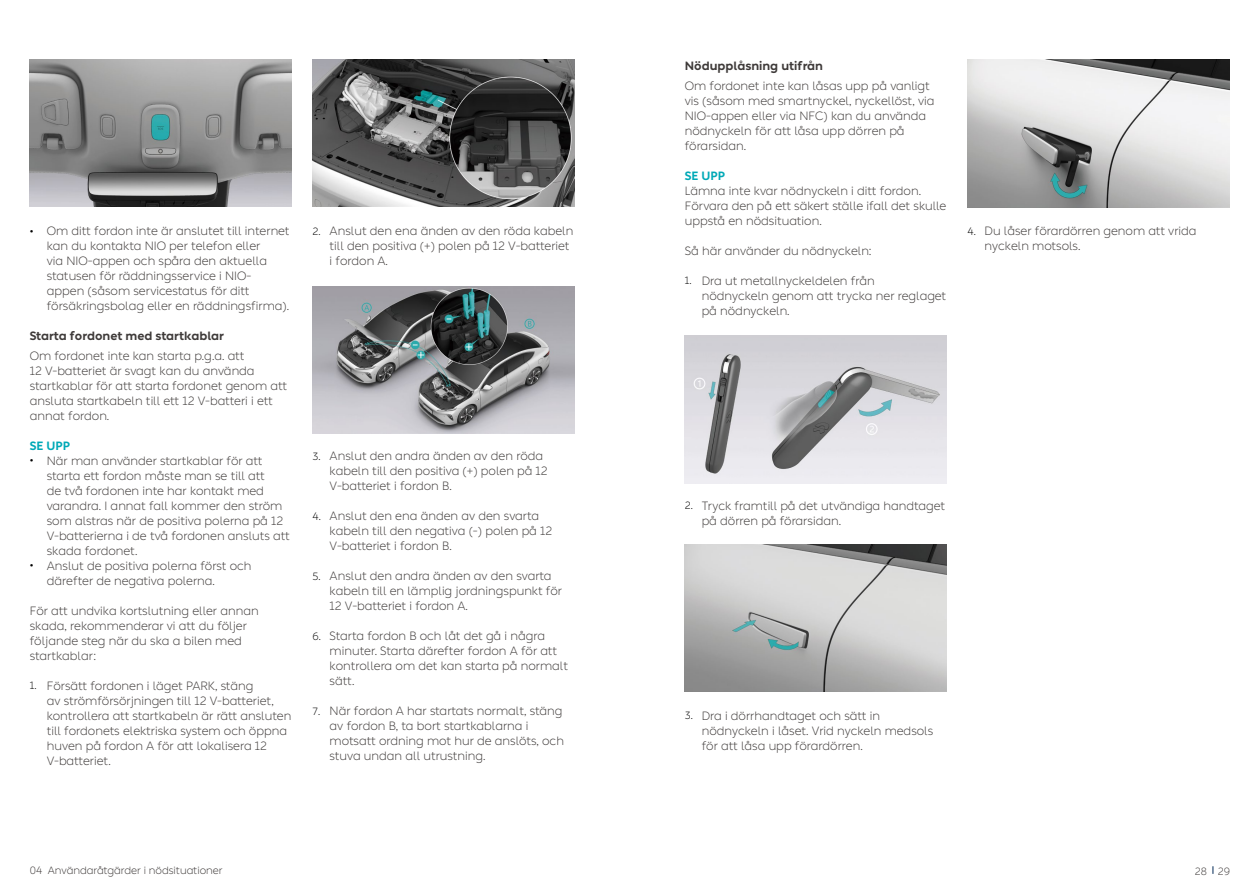
<style>
.page{position:relative;width:1259px;height:893px;background:#fff}
.page>*{position:absolute;margin:0;border:0;box-sizing:border-box;transform-origin:0 0}
.t1{font:300 12px/15px "Blue Sky Noto";color:#3e3a39}
.t2{font:700 12px "Blue Sky Noto";color:#3e3a39}
.t3{font:700 12px "Blue Sky Noto";color:#00a9b7}
.t4{font:300 10.5px "Blue Sky Noto";color:#3e3a39}
.s1{font-size:10.5px;color:#000}
</style>
<div class="page">
<img style="left:30px;top:60px;width:262px;height:147px">
<img style="left:685px;top:336px;width:261px;height:147px">
<img style="left:685px;top:544px;width:261px;height:147px">
<img style="left:313px;top:60px;width:261px;height:147px">
<img style="left:313px;top:286px;width:261px;height:147px">
<img style="left:967px;top:60px;width:262px;height:147px">
<p class="t1" style="left:47px;top:223px;width:244px;text-indent:-17px"><span class="s1">•</span> Om ditt fordon inte är anslutet till internet kan du kontakta NIO per telefon eller<br>via NIO-appen och spåra den aktuella statusen för räddningsservice i NIO&shy;appen (såsom servicestatus för ditt försäkringsbolag eller en räddningsfirma).</p>
<p class="t2" style="left:30px;top:329px;width:196px">Starta fordonet med startkablar</p>
<p class="t1" style="left:30px;top:348px;width:259px">Om fordonet inte kan starta p.g.a. att<br>12 V-batteriet är svagt kan du använda startkablar för att starta fordonet genom att ansluta startkabeln till ett 12 V-batteri i ett annat fordon.</p>
<p class="t3" style="left:30px;top:438px;width:42px">SE UPP</p>
<p class="t1" style="left:47px;top:453px;width:244px;text-indent:-17px"><span class="s1">•</span> När man använder startkablar för att starta ett fordon måste man se till att<br>de två fordonen inte har kontakt med varandra. I annat fall kommer den ström som alstras när de positiva polerna på 12<br>V-batterierna i de två fordonen ansluts att skada fordonet.</p>
<p class="t1" style="left:47px;top:558px;width:206px;text-indent:-17px"><span class="s1">•</span> Anslut de positiva polerna först och därefter de negativa polerna.</p>
<p class="t1" style="left:30px;top:603px;width:230px">För att undvika kortslutning eller annan skada, rekommenderar vi att du följer följande steg när du ska a bilen med startkablar:</p>
<p class="t1" style="left:47px;top:678px;width:246px;text-indent:-17px"><span class="s1">1.</span> Försätt fordonen i läget PARK, stäng<br>av strömförsörjningen till 12 V-batteriet, kontrollera att startkabeln är rätt ansluten till fordonets elektriska system och öppna huven på fordon A för att lokalisera 12<br>V-batteriet.</p>
<p class="t1" style="left:330px;top:223px;width:245px;text-indent:-17px"><span class="s1">2.</span> Anslut den ena änden av den röda kabeln till den positiva (+) polen på 12 V-batteriet i fordon A.</p>
<p class="t1" style="left:330px;top:448px;width:220px;text-indent:-17px"><span class="s1">3.</span> Anslut den andra änden av den röda kabeln till den positiva (+) polen på 12<br>V-batteriet i fordon B.</p>
<p class="t1" style="left:330px;top:508px;width:224px;text-indent:-17px"><span class="s1">4.</span> Anslut den ena änden av den svarta kabeln till den negativa (-) polen på 12<br>V-batteriet i fordon B.</p>
<p class="t1" style="left:330px;top:568px;width:234px;text-indent:-17px"><span class="s1">5.</span> Anslut den andra änden av den svarta kabeln till en lämplig jordningspunkt för<br>12 V-batteriet i fordon A.</p>
<p class="t1" style="left:330px;top:628px;width:240px;text-indent:-17px"><span class="s1">6.</span> Starta fordon B och låt det gå i några minuter. Starta därefter fordon A för att kontrollera om det kan starta på normalt sätt.</p>
<p class="t1" style="left:330px;top:703px;width:236px;text-indent:-17px"><span class="s1">7.</span> När fordon A har startats normalt, stäng av fordon B, ta bort startkablarna i motsatt ordning mot hur de anslöts, och stuva undan all utrustning.</p>
<p class="t2" style="left:685px;top:59px;width:140px">Nödupplåsning utifrån</p>
<p class="t1" style="left:685px;top:78px;width:251px">Om fordonet inte kan låsas upp på vanligt vis (såsom med smartnyckel, nyckellöst, via NIO-appen eller via NFC) kan du använda nödnyckeln för att låsa upp dörren på förarsidan.</p>
<p class="t3" style="left:685px;top:168px;width:42px">SE UPP</p>
<p class="t1" style="left:685px;top:183px;width:263px">Lämna inte kvar nödnyckeln i ditt fordon.<br>Förvara den på ett säkert ställe ifall det skulle uppstå en nödsituation.</p>
<p class="t1" style="left:685px;top:243px;width:188px">Så här använder du nödnyckeln:</p>
<p class="t1" style="left:702px;top:273px;width:246px;text-indent:-17px"><span class="s1">1.</span> Dra ut metallnyckeldelen från<br>nödnyckeln genom att trycka ner reglaget på nödnyckeln.</p>
<p class="t1" style="left:984px;top:223px;width:213px;text-indent:-17px"><span class="s1">4.</span> Du låser förardörren genom att vrida nyckeln motsols.</p>
<p class="t1" style="left:702px;top:498px;width:245px;text-indent:-17px"><span class="s1">2.</span> Tryck framtill på det utvändiga handtaget på dörren på förarsidan.</p>
<p class="t1" style="left:702px;top:708px;width:233px;text-indent:-17px"><span class="s1">3.</span> Dra i dörrhandtaget och sätt in nödnyckeln i låset. Vrid nyckeln medsols för att låsa upp förardörren.</p>
<p class="t4" style="left:30px;top:864px;width:194px">04 Användaråtgärder i nödsituationer</p>
<p class="t4" style="left:1194px;top:866px;width:37px">28 29</p>
</div>
